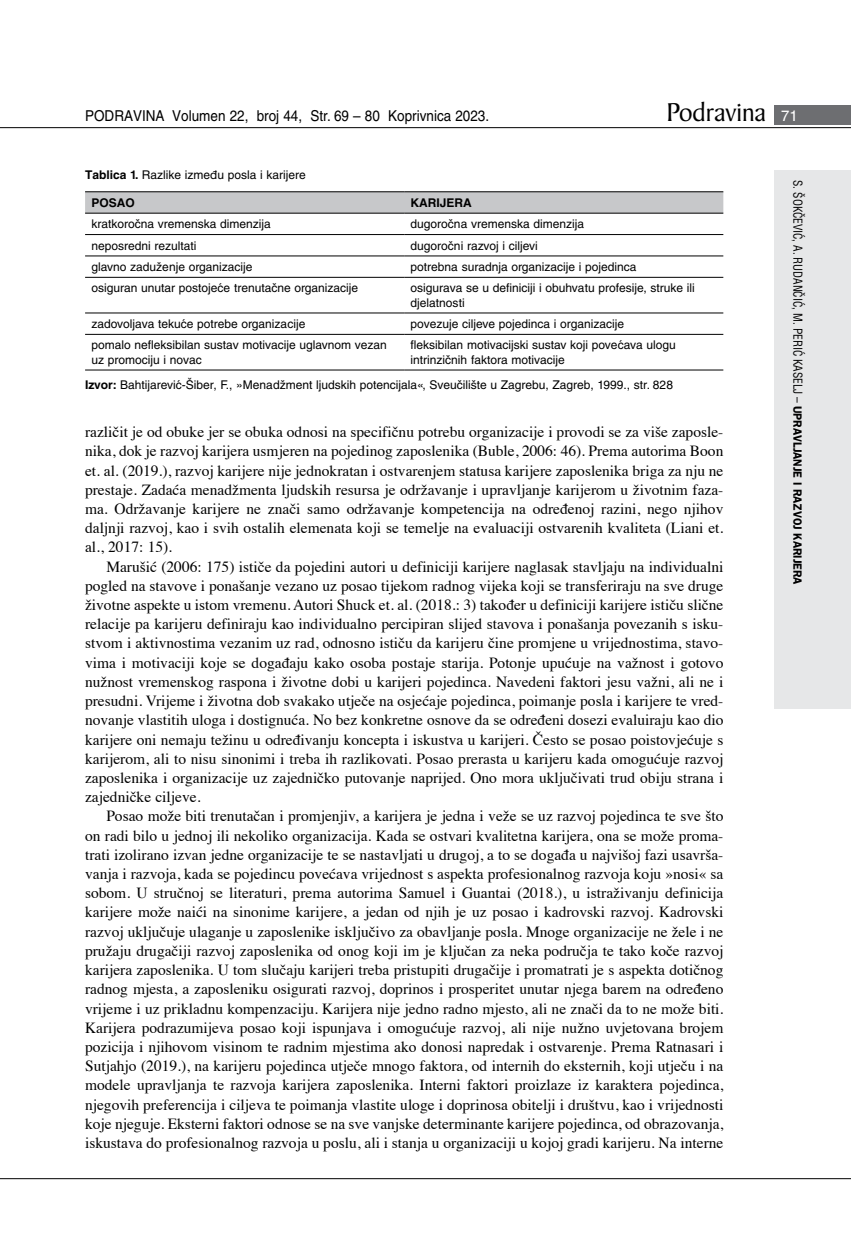
<style>
.page{position:relative;width:851px;height:1234px;background:#fff}
.page>*{position:absolute;margin:0;border:0;box-sizing:border-box;transform-origin:0 0}
.t1{font:27.6px "Baker Signet BT";color:#000}
.t2{font:15.45px/19.2px "Times";color:#000;text-align:justify}
.t3{font:15px "Helvetica LT Skin 29";color:#000;scale:.9 1}
.t4{font:12px/14.2px "Helvetica LT Skin 29";color:#000}
.t5{font:condensed 12px "Helvetica LT Skin 29";letter-spacing:-.005em;color:#000;scale:.95 1}
.t6{font:700 12px "Helvetica LT Skin 29";color:#000}
.s1{font-family:"Helvetica LT Skin 29";font-size:15px;color:#fff}
.s2{font-weight:700}
.s3{font-family:"ITC Franklin Gothic Skin 29";font-weight:600;font-stretch:normal}
</style>
<div class="page">
<div style="left:774px;top:170px;width:76px;height:538px;background:#e6e7e8"></div>
<div style="left:774px;top:105px;width:76px;height:19px;background:#6d6e71"></div>
<hr style="left:0;top:127px;width:850px;height:1px;background:#000">
<hr style="left:0;top:1177px;width:850px;height:1px;background:#000">
<svg style="left:85px;top:192px;width:638px;height:21px;background:#c1c2c4"></svg>
<hr style="left:85px;top:191px;width:319px;height:1px;background:#000">
<hr style="left:404px;top:191px;width:319px;height:1px;background:#000">
<hr style="left:85px;top:213px;width:319px;height:1px;background:#000">
<hr style="left:404px;top:213px;width:319px;height:1px;background:#000">
<hr style="left:85px;top:234px;width:319px;height:1px;background:#000">
<hr style="left:404px;top:234px;width:319px;height:1px;background:#000">
<hr style="left:85px;top:255px;width:319px;height:1px;background:#000">
<hr style="left:404px;top:255px;width:319px;height:1px;background:#000">
<hr style="left:85px;top:277px;width:319px;height:1px;background:#000">
<hr style="left:404px;top:277px;width:319px;height:1px;background:#000">
<hr style="left:85px;top:312px;width:319px;height:1px;background:#000">
<hr style="left:404px;top:312px;width:319px;height:1px;background:#000">
<hr style="left:85px;top:334px;width:319px;height:1px;background:#000">
<hr style="left:404px;top:334px;width:319px;height:1px;background:#000">
<hr style="left:85px;top:369px;width:319px;height:1px;background:#000">
<hr style="left:404px;top:369px;width:319px;height:1px;background:#000">
<p class="t3" style="left:85px;top:107px;width:450px">PODRAVINA Volumen 22, broj 44, Str. 69 – 80 Koprivnica 2023.</p>
<h1 class="t1" style="left:666px;top:95px;width:133px">Podravina <span class="s1">71</span></h1>
<p class="t4" style="left:85px;top:167px;width:222px"><span class="s2">Tablica 1.</span> Razlike između posla i karijere</p>
<p class="t6" style="left:91px;top:195px;width:45px">POSAO</p>
<p class="t6" style="left:410px;top:195px;width:63px">KARIJERA</p>
<p class="t4" style="left:91px;top:217px;width:181px">kratkoročna vremenska dimenzija</p>
<p class="t4" style="left:410px;top:217px;width:175px">dugoročna vremenska dimenzija</p>
<p class="t4" style="left:91px;top:238px;width:107px">neposredni rezultati</p>
<p class="t4" style="left:410px;top:238px;width:129px">dugoročni razvoj i ciljevi</p>
<p class="t4" style="left:91px;top:259px;width:162px">glavno zaduženje organizacije</p>
<p class="t4" style="left:410px;top:259px;width:227px">potrebna suradnja organizacije i pojedinca</p>
<p class="t4" style="left:91px;top:281px;width:268px">osiguran unutar postojeće trenutačne organizacije</p>
<p class="t4" style="left:410px;top:281px;width:286px">osigurava se u definiciji i obuhvatu profesije, struke ili djelatnosti</p>
<p class="t4" style="left:91px;top:316px;width:215px">zadovoljava tekuće potrebe organizacije</p>
<p class="t4" style="left:410px;top:316px;width:215px">povezuje ciljeve pojedinca i organizacije</p>
<p class="t4" style="left:91px;top:338px;width:297px">pomalo nefleksibilan sustav motivacije uglavnom vezan uz promociju i novac</p>
<p class="t4" style="left:410px;top:338px;width:267px">fleksibilan motivacijski sustav koji povećava ulogu intrinzičnih faktora motivacije</p>
<p class="t4" style="left:85px;top:377px;width:589px"><span class="s2">Izvor:</span> Bahtijarević-Šiber, F., »Menadžment ljudskih potencijala«, Sveučilište u Zagrebu, Zagreb, 1999., str. 828</p>
<p class="t2" style="left:85px;top:421px;width:639px">različit je od obuke jer se obuka odnosi na specifičnu potrebu organizacije i provodi se za više zaposle&shy;nika, dok je razvoj karijera usmjeren na pojedinog zaposlenika (Buble, 2006: 46). Prema autorima Boon et. al. (2019.), razvoj karijere nije jednokratan i ostvarenjem statusa karijere zaposlenika briga za nju ne prestaje. Zadaća menadžmenta ljudskih resursa je održavanje i upravljanje karijerom u životnim faza&shy;ma. Održavanje karijere ne znači samo održavanje kompetencija na određenoj razini, nego njihov daljnji razvoj, kao i svih ostalih elemenata koji se temelje na evaluaciji ostvarenih kvaliteta (Liani et. al., 2017: 15).</p>
<p class="t2" style="left:85px;top:555px;width:639px;text-indent:21px">Marušić (2006: 175) ističe da pojedini autori u definiciji karijere naglasak stavljaju na individualni pogled na stavove i ponašanje vezano uz posao tijekom radnog vijeka koji se transferiraju na sve druge životne aspekte u istom vremenu. Autori Shuck et. al. (2018.: 3) također u definiciji karijere ističu slične relacije pa karijeru definiraju kao individualno percipiran slijed stavova i ponašanja povezanih s isku&shy;stvom i aktivnostima vezanim uz rad, odnosno ističu da karijeru čine promjene u vrijednostima, stavo&shy;vima i motivaciji koje se događaju kako osoba postaje starija. Potonje upućuje na važnost i gotovo nužnost vremenskog raspona i životne dobi u karijeri pojedinca. Navedeni faktori jesu važni, ali ne i presudni. Vrijeme i životna dob svakako utječe na osjećaje pojedinca, poimanje posla i karijere te vred&shy;novanje vlastitih uloga i dostignuća. No bez konkretne osnove da se određeni dosezi evaluiraju kao dio karijere oni nemaju težinu u određivanju koncepta i iskustva u karijeri. Često se posao poistovjećuje s karijerom, ali to nisu sinonimi i treba ih razlikovati. Posao prerasta u karijeru kada omogućuje razvoj zaposlenika i organizacije uz zajedničko putovanje naprijed. Ono mora uključivati trud obiju strana i zajedničke ciljeve.</p>
<p class="t2" style="left:85px;top:805px;width:639px;text-indent:21px">Posao može biti trenutačan i promjenjiv, a karijera je jedna i veže se uz razvoj pojedinca te sve što on radi bilo u jednoj ili nekoliko organizacija. Kada se ostvari kvalitetna karijera, ona se može proma&shy;trati izolirano izvan jedne organizacije te se nastavljati u drugoj, a to se događa u najvišoj fazi usavrša&shy;vanja i razvoja, kada se pojedincu povećava vrijednost s aspekta profesionalnog razvoja koju »nosi« sa sobom. U stručnoj se literaturi, prema autorima Samuel i Guantai (2018.), u istraživanju definicija karijere može naići na sinonime karijere, a jedan od njih je uz posao i kadrovski razvoj. Kadrovski razvoj uključuje ulaganje u zaposlenike isključivo za obavljanje posla. Mnoge organizacije ne žele i ne pružaju drugačiji razvoj zaposlenika od onog koji im je ključan za neka područja te tako koče razvoj karijera zaposlenika. U tom slučaju karijeri treba pristupiti drugačije i promatrati je s aspekta dotičnog radnog mjesta, a zaposleniku osigurati razvoj, doprinos i prosperitet unutar njega barem na određeno vrijeme i uz prikladnu kompenzaciju. Karijera nije jedno radno mjesto, ali ne znači da to ne može biti.<br>Karijera podrazumijeva posao koji ispunjava i omogućuje razvoj, ali nije nužno uvjetovana brojem pozicija i njihovom visinom te radnim mjestima ako donosi napredak i ostvarenje. Prema Ratnasari i Sutjahjo (2019.), na karijeru pojedinca utječe mnogo faktora, od internih do eksternih, koji utječu i na modele upravljanja te razvoja karijera zaposlenika. Interni faktori proizlaze iz karaktera pojedinca, njegovih preferencija i ciljeva te poimanja vlastite uloge i doprinosa obitelji i društvu, kao i vrijednosti koje njeguje. Eksterni faktori odnose se na sve vanjske determinante karijere pojedinca, od obrazovanja, iskustava do profesionalnog razvoja u poslu, ali i stanja u organizaciji u kojoj gradi karijeru. Na interne</p>
<p class="t5" style="left:805px;top:180px;width:427px;rotate:90deg">S. ŠOKČEVIĆ, A. RUDANČIĆ, M. PERIĆ KASELJ – <span class="s3">UPRAVLJANJE I RAZVOJ KARIJERA</span></p>
</div>
